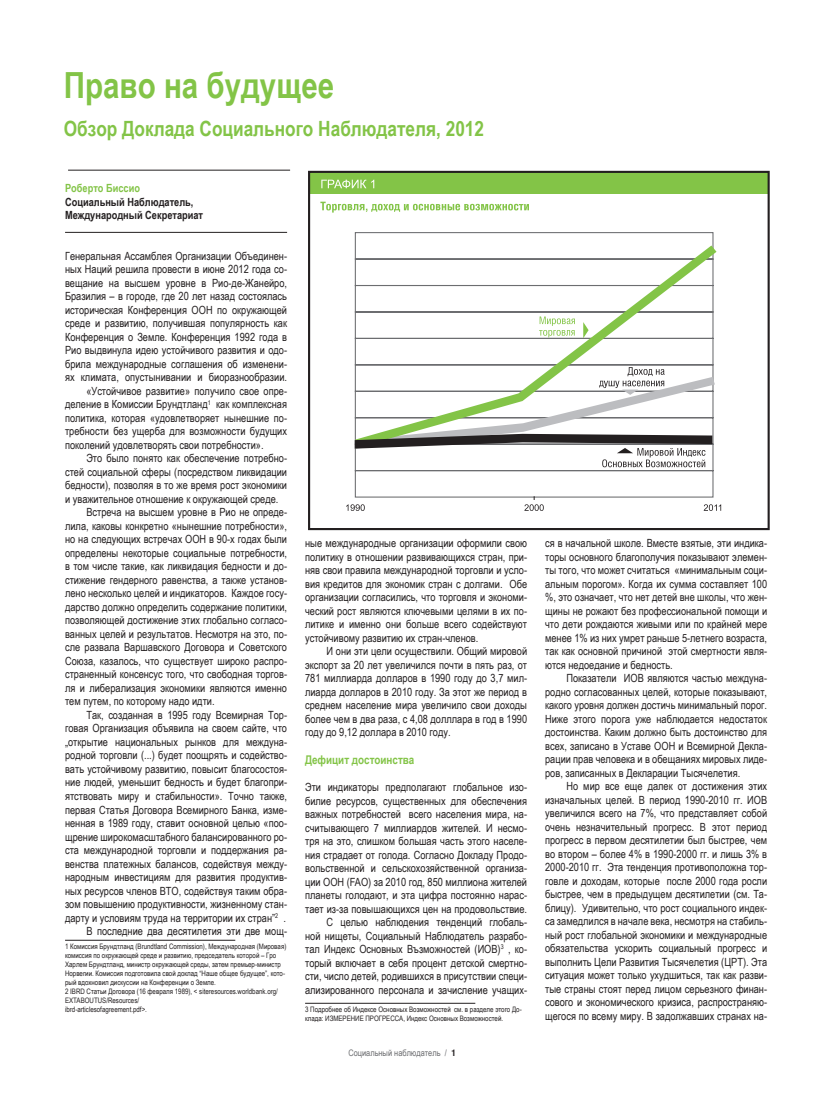
<style>
.page{position:relative;width:817px;height:1106px;background:#fff}
.page>*{position:absolute;margin:0;border:0;box-sizing:border-box;transform-origin:0 0}
.t1{font:700 36px "Arial Narrow";color:#83c447}
.t2{font:700 21px "Arial Narrow";color:#83c447}
.t3{font:700 12px "Arial Narrow";color:#83c447}
.t4{font:11.25px/13.5px "Arial Narrow";color:#231f20;text-align:justify}
.t5{font:700 11.25px/13.5px "Arial Narrow";color:#231f20}
.t6{font:700 11.25px "Arial Narrow";color:#83c447}
.t7{font:9px "Arial Narrow";color:#6c6d70}
.t8{font:7.5px/9px "Arial Narrow";color:#231f20}
.s1{font-family:"Hebar Cond";font-weight:700;color:#231f20}
</style>
<div class="page">
<hr style="left:65px;top:232px;width:222px;height:1px;background:#231f20">
<hr style="left:65px;top:940px;width:170px;height:1px;background:#231f20">
<hr style="left:305px;top:1003px;width:170px;height:1px;background:#231f20">
<hr style="left:68px;top:170px;width:222px;height:1px;background:#231f20">
<div style="left:309px;top:172px;width:459px;height:22px;background:#83c447"></div>
<svg style="left:321px;top:180px;width:53px;height:8px"></svg>
<svg style="left:320px;top:202px;width:209px;height:10px"></svg>
<svg style="left:346px;top:504px;width:18px;height:7px"></svg>
<svg style="left:703px;top:504px;width:18px;height:7px"></svg>
<svg style="left:354px;top:232px;width:360px;height:266px"></svg>
<svg style="left:355px;top:245px;width:361px;height:140px"></svg>
<svg style="left:354px;top:367px;width:360px;height:100px"></svg>
<svg style="left:583px;top:322px;width:5px;height:16px"></svg>
<svg style="left:524px;top:496px;width:19px;height:15px"></svg>
<div style="left:308px;top:171px;width:461px;height:359px;border:2px solid #231f20"></div>
<h1 class="t1" style="left:64px;top:58px;width:272px">Право на будущее</h1>
<h2 class="t2" style="left:64px;top:113px;width:421px">Обзор Доклада Социального Наблюдателя, 2012</h2>
<p class="t6" style="left:65px;top:180px;width:76px">Роберто Биссио</p>
<p class="t5" style="left:65px;top:194px;width:139px">Социальный Наблюдатель,<br>Международный Секретариат</p>
<p class="t4" style="left:65px;top:249px;width:223px">Генеральная Ассамблея Организации Объединен-</p>
<p class="t4" style="left:65px;top:262px;width:223px">ных Наций решила провести в июне 2012 года со-</p>
<p class="t4" style="left:65px;top:276px;width:223px">вещание на высшем уровне в Рио-де-Жанейро,</p>
<p class="t4" style="left:65px;top:289px;width:223px">Бразилия – в городе, где 20 лет назад состоялась</p>
<p class="t4" style="left:65px;top:303px;width:223px">историческая Конференция ООН по окружающей</p>
<p class="t4" style="left:65px;top:316px;width:223px">среде и развитию, получившая популярность как</p>
<p class="t4" style="left:65px;top:330px;width:223px">Конференция о Земле. Конференция 1992 года в</p>
<p class="t4" style="left:65px;top:343px;width:223px">Рио выдвинула идею устойчивого развития и одо-</p>
<p class="t4" style="left:65px;top:357px;width:223px">брила международные соглашения об изменени-</p>
<p class="t4" style="left:65px;top:370px;width:223px">ях климата, опустынивании и биоразнообразии.</p>
<p class="t4" style="left:86px;top:384px;width:202px">«Устойчивое развитие» получило свое опре-</p>
<p class="t4" style="left:65px;top:397px;width:223px">деление в Комиссии Брундтланд<sup>1</sup> как комплексная</p>
<p class="t4" style="left:65px;top:411px;width:223px">политика, которая «удовлетворяет нынешние по-</p>
<p class="t4" style="left:65px;top:424px;width:223px">требности без ущерба для возможности будущих</p>
<p class="t4" style="left:65px;top:438px;width:200px">поколений удовлетворять свои потребности».</p>
<p class="t4" style="left:86px;top:451px;width:202px">Это было понято как обеспечение потребно-</p>
<p class="t4" style="left:65px;top:465px;width:223px">стей социальной сферы (посредством ликвидации</p>
<p class="t4" style="left:65px;top:478px;width:223px">бедности), позволяя в то же время рост экономики</p>
<p class="t4" style="left:65px;top:492px;width:215px">и уважительное отношение к окружающей среде.</p>
<p class="t4" style="left:86px;top:505px;width:202px">Встреча на высшем уровне в Рио не опреде-</p>
<p class="t4" style="left:65px;top:519px;width:223px">лила, каковы конкретно «нынешние потребности»,</p>
<p class="t4" style="left:65px;top:532px;width:223px">но на следующих встречах ООН в 90-х годах были</p>
<p class="t4" style="left:65px;top:546px;width:223px">определены некоторые социальные потребности,</p>
<p class="t4" style="left:65px;top:559px;width:223px">в том числе такие, как ликвидация бедности и до-</p>
<p class="t4" style="left:65px;top:573px;width:223px">стижение гендерного равенства, а также установ-</p>
<p class="t4" style="left:65px;top:586px;width:223px">лено несколько целей и индикаторов. Каждое госу-</p>
<p class="t4" style="left:65px;top:600px;width:223px">дарство должно определить содержание политики,</p>
<p class="t4" style="left:65px;top:613px;width:223px">позволяющей достижение этих глобально согласо-</p>
<p class="t4" style="left:65px;top:627px;width:223px">ванных целей и результатов. Несмотря на это, по-</p>
<p class="t4" style="left:65px;top:640px;width:223px">сле развала Варшавского Договора и Советского</p>
<p class="t4" style="left:65px;top:654px;width:223px">Союза, казалось, что существует широко распро-</p>
<p class="t4" style="left:65px;top:667px;width:223px">страненный консенсус того, что свободная торгов-</p>
<p class="t4" style="left:65px;top:681px;width:223px">ля и либерализация экономики являются именно</p>
<p class="t4" style="left:65px;top:694px;width:151px">тем путем, по которому надо идти.</p>
<p class="t4" style="left:86px;top:708px;width:202px">Так, созданная в 1995 году Всемирная Тор-</p>
<p class="t4" style="left:65px;top:721px;width:223px">говая Организация объявила на своем сайте, что</p>
<p class="t4" style="left:65px;top:735px;width:223px">„открытие национальных рынков для междуна-</p>
<p class="t4" style="left:65px;top:748px;width:223px">родной торговли (...) будет поощрять и содейство-</p>
<p class="t4" style="left:65px;top:762px;width:223px">вать устойчивому развитию, повысит благосостоя-</p>
<p class="t4" style="left:65px;top:775px;width:223px">ние людей, уменьшит бедность и будет благопри-</p>
<p class="t4" style="left:65px;top:789px;width:223px">ятствовать миру и стабильности». Точно также,</p>
<p class="t4" style="left:65px;top:802px;width:223px">первая Статья Договора Всемирного Банка, изме-</p>
<p class="t4" style="left:65px;top:816px;width:223px">ненная в 1989 году, ставит основной целью «поо-</p>
<p class="t4" style="left:65px;top:829px;width:223px">щрение широкомасштабного балансированного ро-</p>
<p class="t4" style="left:65px;top:843px;width:223px">ста международной торговли и поддержания ра-</p>
<p class="t4" style="left:65px;top:856px;width:223px">венства платежных балансов, содействуя между-</p>
<p class="t4" style="left:65px;top:870px;width:223px">народным инвестициям для развития продуктив-</p>
<p class="t4" style="left:65px;top:883px;width:223px">ных ресурсов членов ВТО, содействуя таким обра-</p>
<p class="t4" style="left:65px;top:897px;width:223px">зом повышению продуктивности, жизненному стан-</p>
<p class="t4" style="left:65px;top:910px;width:222px">дарту и условиям труда на территории их стран”<sup>2</sup> .</p>
<p class="t4" style="left:86px;top:924px;width:202px">В последние два десятилетия эти две мощ-</p>
<p class="t8" style="left:65px;top:941px;width:223px">1 Комиссия Брундтланд (Brundtland Commission), Международная (Мировая) комиссия по окружающей среде и развитию, председатель которой – Гро Харлем Брундтланд, министр окружающей среды, затем премьер-министр Норвегии. Комиссия подготовила свой доклад “Наше общее будущее”, кото&shy;рый вдохновил дискуссии на Конференции о Земле.<br>2 IBRD Статьи Договора (16 февраля 1989), &lt; siteresources.worldbank.org/ EXTABOUTUS/Resources/<br>ibrd-articlesofagreement.pdf&gt;.</p>
<p class="t4" style="left:305px;top:536px;width:223px">ные международные организации оформили свою политику в отношении развивающихся стран, при&shy;няв свои правила международной торговли и усло&shy;вия кредитов для экономик стран с долгами. Обе организации согласились, что торговля и экономи&shy;ческий рост являются ключевыми целями в их по&shy;литике и именно они больше всего содействуют устойчивому развитию их стран-членов.</p>
<p class="t4" style="left:305px;top:644px;width:223px;text-indent:21px">И они эти цели осуществили. Общий мировой экспорт за 20 лет увеличился почти в пять раз, от 781 миллиарда долларов в 1990 году до 3,7 мил&shy;лиарда долларов в 2010 году. За этот же период в среднем население мира увеличило свои доходы более чем в два раза, с 4,08 долллара в год в 1990 году до 9,12 доллара в 2010 году.</p>
<p class="t3" style="left:305px;top:750px;width:111px">Дефицит достоинства</p>
<p class="t4" style="left:305px;top:780px;width:223px;text-align:right">Эти индикаторы предполагают глобальное изо&shy;билие ресурсов, существенных для обеспечения важных потребностей всего населения мира, на&shy;считывающего 7 миллиардов жителей. И несмо&shy;тря на это, слишком большая часть этого населе&shy;ния страдает от голода. Согласно Докладу Продо&shy;вольственной и сельскохозяйственной организа&shy;ции ООН (FAO) за 2010 год, 850 миллиона жителей планеты голодают, и эта цифра постоянно нарас&shy;тает из-за повышающихся цен на продовольствие.<br>С целью наблюдения тенденций глобаль-<br>ной нищеты, Социальный Наблюдатель разрабо&shy;тал Индекс Основных Възможностей (ИОВ)<sup>3</sup> , ко&shy;торый включает в себя процент детской смертно&shy;сти, число детей, родившихся в присутствии специ&shy;ализированного персонала и зачисление учащих-</p>
<p class="t8" style="left:305px;top:1004px;width:218px">3 Подробнее об Индексе Основных Возможностей см. в разделе этого До&shy;клада: ИЗМЕРЕНИЕ ПРОГРЕССА, Индекс Основных Возможностей.</p>
<p class="t7" style="left:348px;top:1046px;width:109px">Социальный наблюдатель / <span class="s1">1</span></p>
<p class="t4" style="left:545px;top:536px;width:223px">ся в начальной школе. Вместе взятые, эти индика&shy;торы основного благополучия показывают элемен&shy;ты того, что может считаться «минимальным соци&shy;альным порогом». Когда их сумма составляет 100 %, это означает, что нет детей вне школы, что жен&shy;щины не рожают без профессиональной помощи и что дети рождаются живыми или по крайней мере менее 1% из них умрет раньше 5-летнего возраста, так как основной причиной этой смертности явля&shy;ются недоедание и бедность.</p>
<p class="t4" style="left:545px;top:671px;width:223px;text-indent:21px">Показатели ИОВ являются частью междуна&shy;родно согласованных целей, которые показывают, какого уровня должен достичь минимальный порог.<br>Ниже этого порога уже наблюдается недостаток достоинства. Каким должно быть достоинство для всех, записано в Уставе ООН и Всемирной Декла&shy;рации прав человека и в обещаниях мировых лиде&shy;ров, записанных в Декларации Тысячелетия.</p>
<p class="t4" style="left:545px;top:779px;width:223px;text-indent:21px">Но мир все еще далек от достижения этих изначальных целей. В период 1990-2010 гг. ИОВ увеличился всего на 7%, что представляет собой очень незначительный прогресс. В этот период прогресс в первом десятилетии был быстрее, чем во втором – более 4% в 1990-2000 гг. и лишь 3% в 2000-2010 гг. Эта тенденция противоположна тор&shy;говле и доходам, которые после 2000 года росли быстрее, чем в предыдущем десятилетии (см. Та&shy;блицу). Удивительно, что рост социального индек&shy;са замедлился в начале века, несмотря на стабиль&shy;ный рост глобальной экономики и международные обязательства ускорить социальный прогресс и выполнить Цели Развития Тысячелетия (ЦРТ). Эта ситуация может только ухудшиться, так как разви&shy;тые страны стоят перед лицом серьезного финан&shy;сового и экономического кризиса, распространяю&shy;щегося по всему миру. В задолжавших странах на-</p>
</div>
